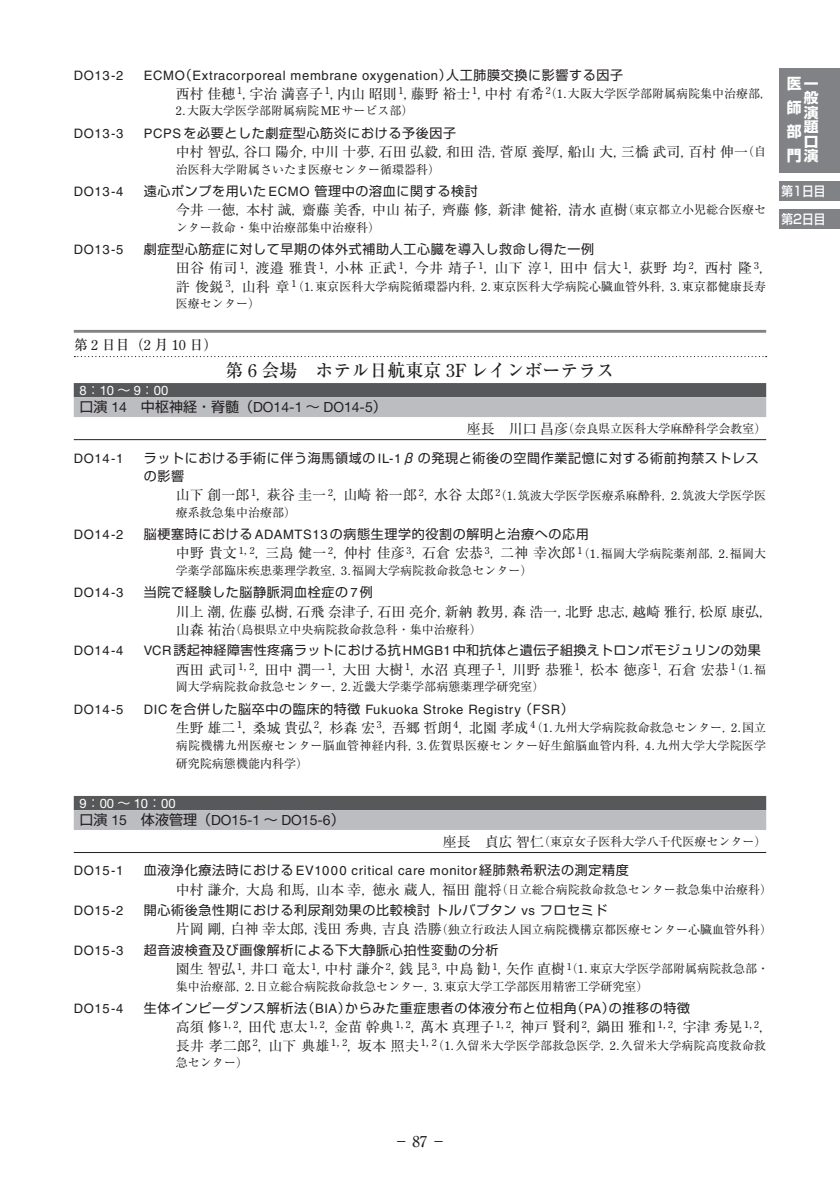
<style>
.page{position:relative;width:840px;height:1191px;background:#fff}
.page>*{position:absolute;margin:0;border:0;box-sizing:border-box;transform-origin:0 0}
.t1{font:500 18px "Ryumin Pro";color:#231f20}
.t2{font:500 15px "Ryumin Pro";color:#231f20}
.t3{font:700 14.8px/24px "Shin Go Pro";color:#fff}
.t4{font:700 14.2px/14.6px "Shin Go Pro";color:#fff;text-align:justify;scale:1.04 1}
.t5{font:14px "Ryumin Pro";color:#231f20}
.t6{font:14px "Helvetica Neue LT Std";color:#231f20}
.t7{font:14px "Ryumin Pro";letter-spacing:.02em;color:#231f20}
.t8{font:500 14px "Ryumin Pro";color:#231f20}
.t9{font:13px/18.4px "Shin Go Pro";letter-spacing:.05em;color:#231f20}
.t10{font:13px "Helvetica LT Std";letter-spacing:.05em;color:#231f20}
.t11{font:13px "Shin Go Pro";letter-spacing:.03em;color:#231f20}
.t12{font:13px "Helvetica Neue LT Std";color:#fff}
.t13{font:500 13px/27.6px "Shin Go Pro";color:#fff;scale:.9 1}
.t14{font:12px/17.4px "Ryumin Pro";color:#231f20}
.t15{font:12px/18.4px "Ryumin Pro";letter-spacing:.02em;color:#231f20}
.s1{font-family:"Shin Go Pro"}
.s2{font-size:12px}
.s3{font-family:"Century Old Style Std";font-size:12px}
.s4{font-family:"Century Old Style Std"}
.s5{font-family:"Helvetica LT Std"}
.s6{font-size:14px}
.s7{font-family:"Century Old Style Std";font-weight:400}
.s8{font-size:14.2px}
</style>
<div class="page">
<div style="left:778px;top:68px;width:61px;height:105px;background:#808285"></div>
<div style="left:778px;top:181px;width:61px;height:20px;background:#808285"></div>
<div style="left:778px;top:209px;width:61px;height:19px;background:#808285"></div>
<hr style="left:74px;top:330px;width:691px;height:3px;background:#808285">
<svg style="left:74px;top:356px;width:692px;height:1px"></svg>
<div style="left:74px;top:383px;width:691px;height:14px;background:#57585a"></div>
<div style="left:74px;top:397px;width:691px;height:20px;background:#bcbdc0"></div>
<hr style="left:74px;top:439px;width:691px;height:1px;background:#231f20">
<div style="left:74px;top:796px;width:691px;height:14px;background:#57585a"></div>
<div style="left:74px;top:810px;width:691px;height:20px;background:#bcbdc0"></div>
<hr style="left:74px;top:852px;width:691px;height:1px;background:#231f20">
<p class="t10" style="left:74px;top:67px;width:51px">DO13-2</p>
<p class="t10" style="left:144px;top:67px;width:480px">ECMO<span class="s1">（</span>Extracorporeal membrane oxygenation<span class="s1">）人工肺膜交換に影響する因子</span></p>
<p class="t5" style="left:176px;top:83px;width:597px">西村佳穂 <sup>1</sup>，宇治満喜子 <sup>1</sup>，内山昭則 <sup>1</sup>，藤野裕士 <sup>1</sup>，中村有希<span class="s2">（</span><sup>2</sup> <span class="s3">1.</span><span class="s2">大阪大学医学部附属病院集中治療部，</span></p>
<p class="t14" style="left:176px;top:101px;width:239px"><span class="s4">2.</span>大阪大学医学部附属病院<span class="s4">ME</span>サービス部）</p>
<p class="t10" style="left:74px;top:125px;width:51px">DO13-3</p>
<p class="t9" style="left:144px;top:122px;width:313px"><span class="s5">PCPS</span> を必要とした劇症型心筋炎における予後因子</p>
<p class="t5" style="left:176px;top:141px;width:591px">中村智弘，谷口陽介，中川十夢，石田弘毅，和田浩，菅原養厚，船山大，三橋武司，百村伸一<span class="s2">（自</span></p>
<p class="t14" style="left:176px;top:160px;width:265px">治医科大学附属さいたま医療センター循環器科）</p>
<p class="t10" style="left:74px;top:184px;width:51px">DO13-4</p>
<p class="t9" style="left:144px;top:180px;width:335px">遠心ポンプを用いた <span class="s5">ECMO</span> 管理中の溶血に関する検討</p>
<p class="t5" style="left:176px;top:199px;width:591px">今井一徳，本村誠，齋藤美香，中山祐子，齊藤修，新津健裕，清水直樹<span class="s2">（東京都立小児総合医療セ</span></p>
<p class="t14" style="left:176px;top:218px;width:205px">ンター救命・集中治療部集中治療科）</p>
<p class="t10" style="left:74px;top:242px;width:51px">DO13-5</p>
<p class="t9" style="left:144px;top:238px;width:451px">劇症型心筋症に対して早期の体外式補助人工心臓を導入し救命し得た一例</p>
<p class="t7" style="left:176px;top:257px;width:598px">田谷侑司 <sup>1</sup>，渡邉雅貴 <sup>1</sup>，小林正武 <sup>1</sup>，今井靖子 <sup>1</sup>，山下淳 <sup>1</sup>，田中信大<sup>1</sup>，荻野均<sup>2</sup>，西村隆<sup>3</sup>，</p>
<p class="t14" style="left:176px;top:277px;width:591px"><span class="s6">許俊鋭</span> <sup>3</sup><span class="s6">，山科章</span> <sup>1</sup>（<span class="s4">1.</span>東京医科大学病院循環器内科，<span class="s4">2.</span>東京医科大学病院心臓血管外科，<span class="s4">3.</span>東京都健康長寿医療センター）</p>
<p class="t8" style="left:74px;top:333px;width:145px">第 <span class="s7">2</span> 日目（<span class="s7">2</span> 月 <span class="s7">10</span> 日）</p>
<p class="t1" style="left:225px;top:356px;width:390px">第 <span class="s7">6</span> 会場　ホテル日航東京 <span class="s7">3F</span> レインボーテラス</p>
<p class="t12" style="left:79px;top:382px;width:90px">8<span class="s1">：</span>10 <span class="s1">～</span> 9<span class="s1">：</span>00</p>
<p class="t6" style="left:79px;top:399px;width:309px"><span class="s1">口演</span> 14<span class="s1">　中枢神経・脊髄（</span>DO14-1 <span class="s1">～</span> DO14-5<span class="s1">）</span></p>
<p class="t14" style="left:466px;top:419px;width:301px"><span class="s6">座長　川口昌彦</span>（奈良県立医科大学麻酔科学会教室）</p>
<p class="t10" style="left:74px;top:450px;width:51px">DO14-1</p>
<p class="t9" style="left:144px;top:447px;width:616px">ラットにおける手術に伴う海馬領域の <span class="s5">IL-1</span>βの発現と術後の空間作業記憶に対する術前拘禁ストレスの影響</p>
<p class="t5" style="left:176px;top:484px;width:591px">山下創一郎 <sup>1</sup>，萩谷圭一 <sup>2</sup>，山崎裕一郎 <sup>2</sup>，水谷太郎<span class="s2">（</span><sup>2</sup> <span class="s3">1.</span><span class="s2">筑波大学医学医療系麻酔科，</span><span class="s3">2.</span><span class="s2">筑波大学医学医</span></p>
<p class="t14" style="left:176px;top:503px;width:121px">療系救急集中治療部）</p>
<p class="t10" style="left:74px;top:527px;width:51px">DO14-2</p>
<p class="t9" style="left:144px;top:523px;width:446px">脳梗塞時における <span class="s5">ADAMTS13</span> の病態生理学的役割の解明と治療への応用</p>
<p class="t5" style="left:176px;top:542px;width:591px">中野貴文 <sup>1,</sup> <sup>2</sup>，三島健一 <sup>2</sup>，仲村佳彦 <sup>3</sup>，石倉宏恭 <sup>3</sup>，二神幸次郎 <sup>1</sup><span class="s2">（</span><span class="s3">1.</span><span class="s2">福岡大学病院薬剤部，</span><span class="s3">2.</span><span class="s2">福岡大</span></p>
<p class="t14" style="left:176px;top:561px;width:358px">学薬学部臨床疾患薬理学教室，<span class="s4">3.</span>福岡大学病院救命救急センター）</p>
<p class="t10" style="left:74px;top:585px;width:51px">DO14-3</p>
<p class="t9" style="left:144px;top:581px;width:230px">当院で経験した脳静脈洞血栓症の <span class="s5">7</span> 例</p>
<p class="t5" style="left:176px;top:600px;width:598px">川上潮，佐藤弘樹，石飛奈津子，石田亮介，新納教男，森浩一，北野忠志，越崎雅行，松原康弘，</p>
<p class="t14" style="left:176px;top:620px;width:307px"><span class="s6">山森祐治</span>（島根県立中央病院救命救急科・集中治療科）</p>
<p class="t10" style="left:74px;top:643px;width:51px">DO14-4</p>
<p class="t11" style="left:144px;top:640px;width:618px"><span class="s5">VCR</span>誘起神経障害性疼痛ラットにおける抗<span class="s5">HMGB1</span>中和抗体と遺伝子組換えトロンボモジュリンの効果</p>
<p class="t5" style="left:176px;top:658px;width:591px">西田武司 <sup>1,</sup> <sup>2</sup>，田中潤一 <sup>1</sup>，大田大樹 <sup>1</sup>，水沼真理子 <sup>1</sup>，川野恭雅 <sup>1</sup>，松本徳彦 <sup>1</sup>，石倉宏恭 <sup>1</sup><span class="s2">（</span><span class="s3">1.</span><span class="s2">福</span></p>
<p class="t14" style="left:176px;top:677px;width:370px">岡大学病院救命救急センター，<span class="s4">2.</span>近畿大学薬学部病態薬理学研究室）</p>
<p class="t10" style="left:74px;top:701px;width:51px">DO14-5</p>
<p class="t10" style="left:144px;top:701px;width:431px">DIC <span class="s1">を合併した脳卒中の臨床的特徴</span> Fukuoka Stroke Registry <span class="s1">（</span>FSR<span class="s1">）</span></p>
<p class="t5" style="left:176px;top:716px;width:591px">生野雄二 <sup>1</sup>，桑城貴弘 <sup>2</sup>，杉森宏 <sup>3</sup>，吾郷哲朗 <sup>4</sup>，北園孝成 <sup>4</sup><span class="s2">（</span><span class="s3">1.</span><span class="s2">九州大学病院救命救急センター，</span><span class="s3">2.</span><span class="s2">国立</span></p>
<p class="t15" style="left:176px;top:735px;width:591px">病院機構九州医療センター脳血管神経内科，<span class="s4">3.</span>佐賀県医療センター好生館脳血管内科，<span class="s4">4.</span>九州大学大学院医学研究院病態機能内科学）</p>
<p class="t12" style="left:79px;top:795px;width:98px">9<span class="s1">：</span>00 <span class="s1">～</span> 10<span class="s1">：</span>00</p>
<p class="t6" style="left:79px;top:811px;width:267px"><span class="s1">口演</span> 15<span class="s1">　体液管理（</span>DO15-1 <span class="s1">～</span> DO15-6<span class="s1">）</span></p>
<p class="t14" style="left:442px;top:832px;width:325px"><span class="s6">座長　貞広智仁</span>（東京女子医科大学八千代医療センター）</p>
<p class="t10" style="left:74px;top:863px;width:51px">DO15-1</p>
<p class="t10" style="left:144px;top:863px;width:486px"><span class="s1">血液浄化療法時における</span> EV1000 critical care monitor <span class="s1">経肺熱希釈法の測定精度</span></p>
<p class="t5" style="left:176px;top:878px;width:597px">中村謙介，大島和馬，山本幸，徳永蔵人，福田龍将<span class="s2">（日立総合病院救命救急センター救急集中治療科）</span></p>
<p class="t10" style="left:74px;top:903px;width:51px">DO15-2</p>
<p class="t9" style="left:144px;top:899px;width:465px">開心術後急性期における利尿剤効果の比較検討トルバプタン <span class="s5">vs</span> フロセミド</p>
<p class="t14" style="left:176px;top:919px;width:597px"><span class="s6">片岡剛，白神幸太郎，浅田秀典，吉良浩勝</span>（独立行政法人国立病院機構京都医療センター心臓血管外科）</p>
<p class="t10" style="left:74px;top:942px;width:51px">DO15-3</p>
<p class="t9" style="left:144px;top:939px;width:356px">超音波検査及び画像解析による下大静脈心拍性変動の分析</p>
<p class="t5" style="left:176px;top:958px;width:594px">園生智弘 <sup>1</sup>，井口竜太 <sup>1</sup>，中村謙介 <sup>2</sup>，銭昆 <sup>3</sup>，中島勧 <sup>1</sup>，矢作直樹<span class="s2">（</span><sup>1</sup> <span class="s3">1.</span><span class="s2">東京大学医学部附属病院救急部・</span></p>
<p class="t14" style="left:176px;top:976px;width:474px">集中治療部，<span class="s4">2.</span>日立総合病院救命救急センター，<span class="s4">3.</span>東京大学工学部医用精密工学研究室）</p>
<p class="t10" style="left:74px;top:1001px;width:51px">DO15-4</p>
<p class="t9" style="left:144px;top:997px;width:547px">生体インピーダンス解析法（<span class="s5">BIA</span>）からみた重症患者の体液分布と位相角（<span class="s5">PA</span>）の推移の特徴</p>
<p class="t5" style="left:176px;top:1016px;width:598px">高須修 <sup>1,</sup> <sup>2</sup>，田代恵太 <sup>1,</sup> <sup>2</sup>，金苗幹典 <sup>1,</sup> <sup>2</sup>，萬木真理子 <sup>1,</sup> <sup>2</sup>，神戸賢利 <sup>2</sup>，鍋田雅和 <sup>1,</sup> <sup>2</sup>，宇津秀晃 <sup>1,</sup> <sup>2</sup>，</p>
<p class="t14" style="left:176px;top:1036px;width:591px"><span class="s6">長井孝二郎</span> <sup>2</sup><span class="s6">，山下典雄</span> <sup>1,</sup> <sup>2</sup><span class="s6">，坂本照夫</span> <sup>1,</sup> <sup>2</sup>（<span class="s4">1.</span>久留米大学医学部救急医学，<span class="s4">2.</span>久留米大学病院高度救命救急センター）</p>
<p class="t3" style="left:786px;top:70px;width:33px">医<span class="s8">一</span>師部門<span class="s8">演</span></p>
<p class="t4" style="left:803px;top:89px;width:16px">般演題口</p>
<p class="t13" style="left:781px;top:176px;width:50px">第1日目第2日目</p>
<p class="t2" style="left:393px;top:1130px;width:54px">－87－</p>
</div>
